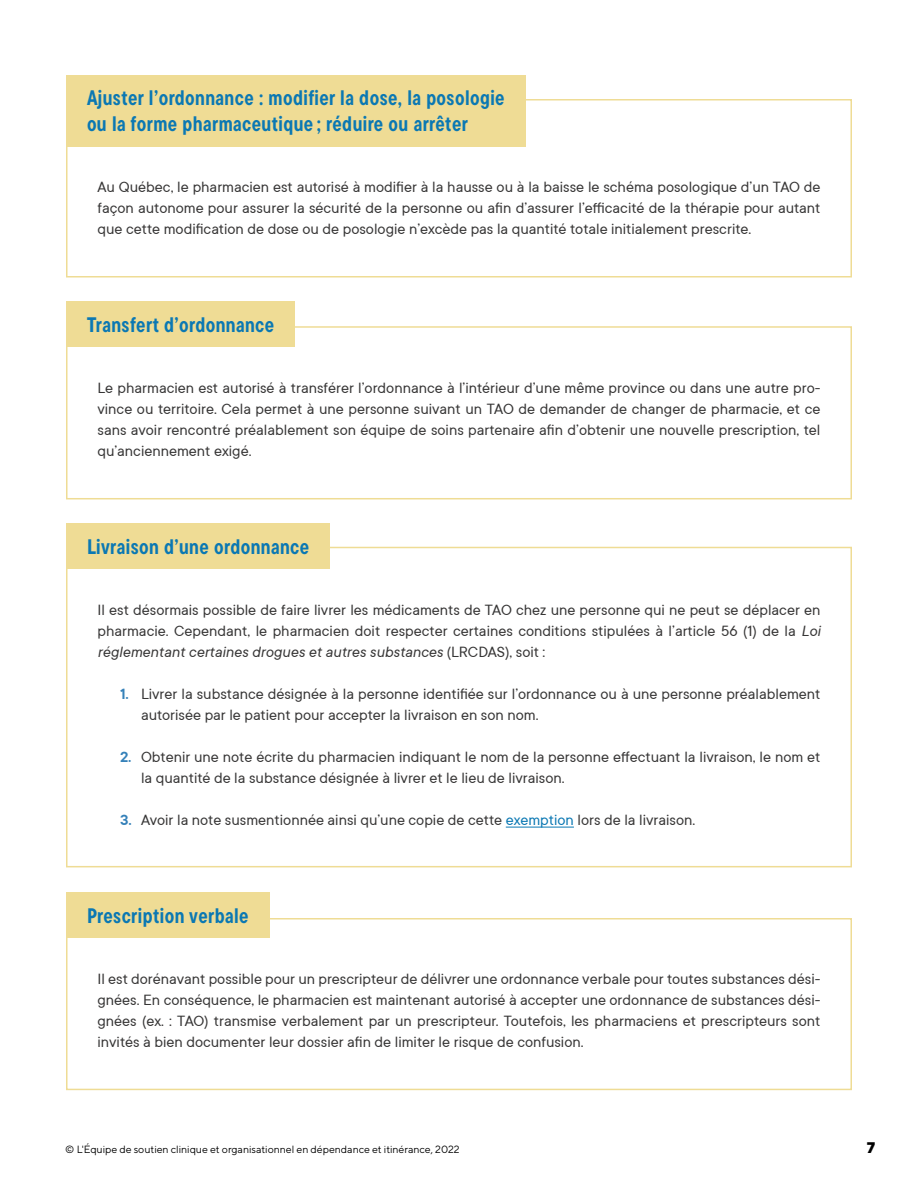
<style>
.page{position:relative;width:918px;height:1188px;background:#fff}
.page>*{position:absolute;margin:0;border:0;box-sizing:border-box;transform-origin:0 0}
.t1{font:700 21px/25.5px "TT Commons Pro Cond";letter-spacing:.02em;color:#0b78b3}
.Texte_courant_sectio{font:16.5px/21px "TT Commons";color:#373636;text-align:justify}
.t2{font:800 15.3px "TT Norms Pro";color:#000}
.t3{font:10.5px "TT Norms Pro";color:#000}
.s1{font-style:italic}
.s2{font-weight:600;color:#3581b9}
.s3{color:#0b78b3}
</style>
<div class="page">
<div style="left:66px;top:99px;width:786px;height:179px;border:2px solid #efdc95"></div>
<div style="left:66px;top:326px;width:786px;height:173px;border:2px solid #efdc95"></div>
<div style="left:66px;top:918px;width:786px;height:172px;border:2px solid #efdc95"></div>
<div style="left:66px;top:547px;width:786px;height:320px;border:2px solid #efdc95"></div>
<div style="left:66px;top:75px;width:459px;height:71px;background:#efdc95"></div>
<div style="left:66px;top:302px;width:229px;height:45px;background:#efdc95"></div>
<div style="left:66px;top:524px;width:264px;height:45px;background:#efdc95"></div>
<hr style="left:506px;top:827px;width:68px;height:1px;background:#0b78b3">
<div style="left:66px;top:892px;width:203px;height:46px;background:#efdc95"></div>
<h2 class="t1" style="left:87px;top:85px;width:419px">Ajuster l’ordonnance : modifier la dose, la posologie ou la forme pharmaceutique ; réduire ou arrêter</h2>
<p class="Texte_courant_sectio" style="left:98px;top:176px;width:725px">Au Québec, le pharmacien est autorisé à modifier à la hausse ou à la baisse le schéma posologique d’un TAO de façon autonome pour assurer la sécurité de la personne ou afin d’assurer l’efficacité de la thérapie pour autant que cette modification de dose ou de posologie n’excède pas la quantité totale initialement prescrite.</p>
<h2 class="t1" style="left:87px;top:311px;width:189px">Transfert d’ordonnance</h2>
<p class="Texte_courant_sectio" style="left:98px;top:377px;width:725px">Le pharmacien est autorisé à transférer l’ordonnance à l’intérieur d’une même province ou dans une autre pro&shy;vince ou territoire. Cela permet à une personne suivant un TAO de demander de changer de pharmacie, et ce sans avoir rencontré préalablement son équipe de soins partenaire afin d’obtenir une nouvelle prescription, tel qu’anciennement exigé.</p>
<h2 class="t1" style="left:87px;top:533px;width:224px">Livraison d’une ordonnance</h2>
<p class="Texte_courant_sectio" style="left:98px;top:599px;width:725px">Il est désormais possible de faire livrer les médicaments de TAO chez une personne qui ne peut se déplacer en pharmacie. Cependant, le pharmacien doit respecter certaines conditions stipulées à l’article 56 (1) de la <span class="s1">Loi réglementant certaines drogues et autres substances</span> (LRCDAS), soit :</p>
<p class="Texte_courant_sectio" style="left:141px;top:683px;width:681px;text-indent:-21px"><span class="s2">1.</span> Livrer la substance désignée à la personne identifiée sur l’ordonnance ou à une personne préalablement autorisée par le patient pour accepter la livraison en son nom.</p>
<p class="Texte_courant_sectio" style="left:141px;top:746px;width:681px;text-indent:-21px"><span class="s2">2.</span> Obtenir une note écrite du pharmacien indiquant le nom de la personne effectuant la livraison, le nom et la quantité de la substance désignée à livrer et le lieu de livraison.</p>
<p class="Texte_courant_sectio" style="left:120px;top:809px;width:577px"><span class="s2">3.</span> Avoir la note susmentionnée ainsi qu’une copie de cette <span class="s3">exemption</span> lors de la livraison.</p>
<h2 class="t1" style="left:87px;top:902px;width:163px">Prescription verbale</h2>
<p class="Texte_courant_sectio" style="left:98px;top:968px;width:725px">Il est dorénavant possible pour un prescripteur de délivrer une ordonnance verbale pour toutes substances dési&shy;gnées. En conséquence, le pharmacien est maintenant autorisé à accepter une ordonnance de substances dési&shy;gnées (ex. : TAO) transmise verbalement par un prescripteur. Toutefois, les pharmaciens et prescripteurs sont invités à bien documenter leur dossier afin de limiter le risque de confusion.</p>
<p class="t3" style="left:65px;top:1142px;width:396px">© L'Équipe de soutien clinique et organisationnel en dépendance et itinérance, 2022</p>
<p class="t2" style="left:867px;top:1136px;width:10px">7</p>
</div>
